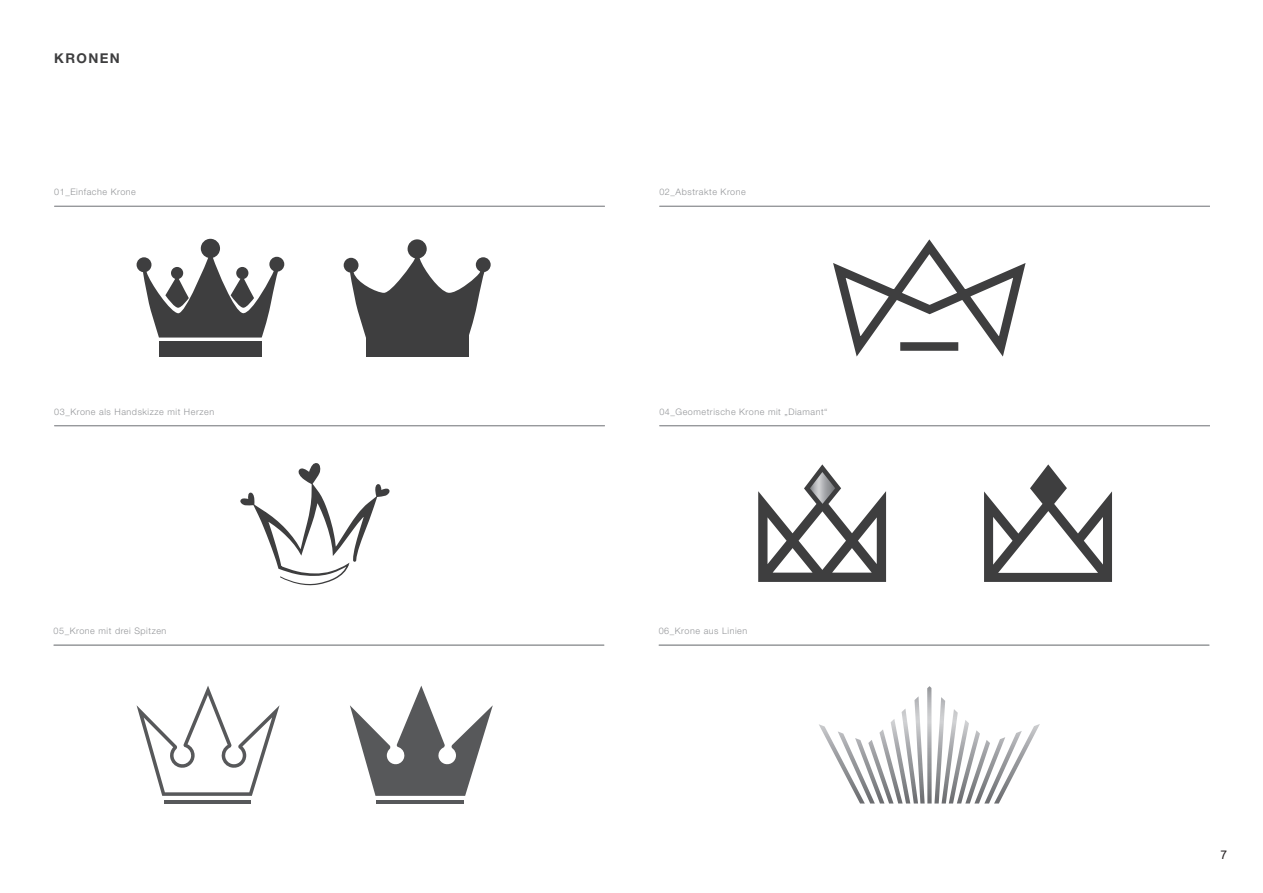
<style>
.page{position:relative;width:1263px;height:893px;background:#fff}
.page>*{position:absolute;margin:0;border:0;box-sizing:border-box;transform-origin:0 0}
.t1{font:700 13.5px "Helvetica Neue LT Std";letter-spacing:.1em;color:#3e3e3f}
.t2{font:12px "Arial";color:#231f20}
.t3{font:300 9px "Helvetica Neue LT Std";letter-spacing:.06em;color:#939598}
</style>
<div class="page">
<hr style="left:54px;top:206px;width:551px;height:1px;background:#939598">
<hr style="left:54px;top:645px;width:550px;height:1px;background:#939598">
<hr style="left:54px;top:425px;width:551px;height:1px;background:#939598">
<hr style="left:659px;top:206px;width:551px;height:1px;background:#939598">
<hr style="left:659px;top:645px;width:550px;height:1px;background:#939598">
<hr style="left:659px;top:425px;width:551px;height:1px;background:#939598">
<svg style="left:833px;top:239px;width:193px;height:118px"></svg>
<svg style="left:758px;top:464px;width:128px;height:118px"></svg>
<div style="left:159px;top:341px;width:103px;height:16px;background:#3e3e3f"></div>
<svg style="left:137px;top:239px;width:147px;height:99px"></svg>
<div style="left:366px;top:334px;width:102px;height:23px;background:#3e3e3f"></div>
<svg style="left:344px;top:239px;width:147px;height:99px"></svg>
<svg style="left:240px;top:463px;width:150px;height:123px"></svg>
<svg style="left:984px;top:464px;width:128px;height:118px"></svg>
<svg style="left:819px;top:686px;width:221px;height:117px"></svg>
<hr style="left:164px;top:800px;width:87px;height:3px;background:#57585a">
<svg style="left:137px;top:686px;width:143px;height:110px"></svg>
<hr style="left:377px;top:800px;width:87px;height:3px;background:#57585a">
<svg style="left:350px;top:686px;width:143px;height:110px"></svg>
<h1 class="t1" style="left:54px;top:50px;width:67px">KRONEN</h1>
<p class="t3" style="left:54px;top:187px;width:83px">01_Einfache Krone</p>
<p class="t3" style="left:659px;top:187px;width:88px">02_Abstrakte Krone</p>
<p class="t3" style="left:54px;top:406px;width:161px">03_Krone als Handskizze mit Herzen</p>
<p class="t3" style="left:659px;top:406px;width:170px">04_Geometrische Krone mit „Diamant“</p>
<p class="t3" style="left:54px;top:626px;width:114px">05_Krone mit drei Spitzen</p>
<p class="t3" style="left:659px;top:626px;width:90px">06_Krone aus Linien</p>
<h2 class="t2" style="left:1220px;top:847px;width:8px">7</h2>
</div>
